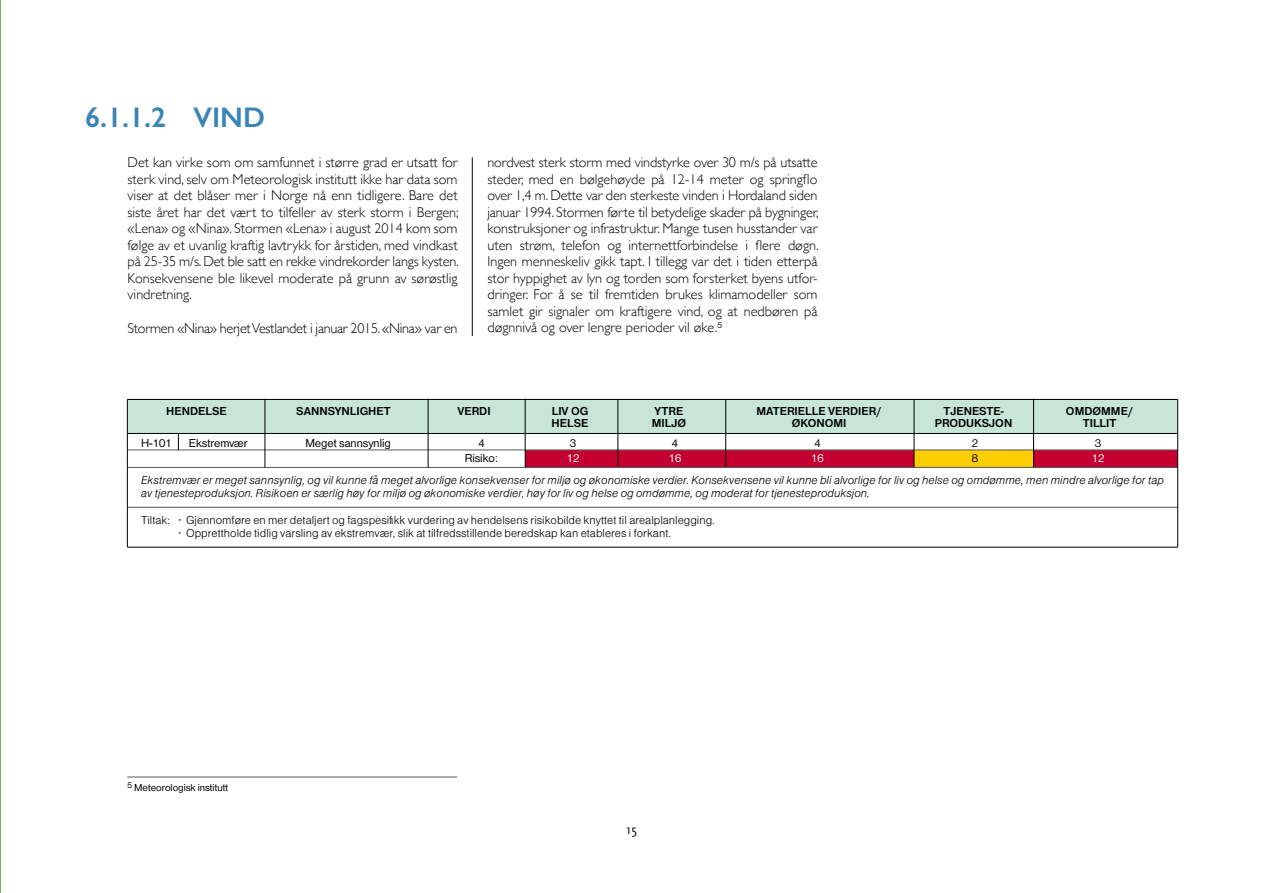
<style>
.page{position:relative;width:1263px;height:893px;background:#fff}
.page>*{position:absolute;margin:0;border:0;box-sizing:border-box;transform-origin:0 0}
.t1{font:600 28.5px "Gill Sans";color:#3a84b6}
.t2{font:300 14.25px/16.5px "Gill Sans";color:#000;text-align:justify}
.t3{font:300 14.25px "Gill Sans";letter-spacing:-.02em;color:#000}
.t4{font:13.5px "Scala Sans";color:#000}
.t5{font:12px/13.5px "Helvetica Lgt Itl";color:#000}
.t6{font:12px "Helvetica Lgt";color:#000}
.t7{font:12px "Helvetica Mdm";color:#000}
.t8{font:12px "Helvetica Rmn";color:#000}
.t9{font:12px "Helvetica Rmn";letter-spacing:-.05em;color:#fff}
.t10{font:10.5px "Helvetica Rmn";color:#000}
</style>
<div class="page">
<hr style="left:127px;top:777px;width:330px;height:1px;background:#58595b">
<hr style="left:472px;top:157px;width:1px;height:179px;background:#000">
<div style="left:525px;top:450px;width:389px;height:18px;background:#c3002f"></div>
<div style="left:1033px;top:450px;width:145px;height:18px;background:#c3002f"></div>
<div style="left:914px;top:450px;width:119px;height:18px;background:#ffce00"></div>
<div style="left:128px;top:400px;width:1050px;height:34px;background:#c7e6d6"></div>
<hr style="left:128px;top:433px;width:1049px;height:1px;background:#000">
<hr style="left:128px;top:467px;width:1050px;height:1px;background:#58595b">
<hr style="left:127px;top:450px;width:1050px;height:1px;background:#58595b">
<hr style="left:128px;top:507px;width:1050px;height:1px;background:#58595b">
<hr style="left:128px;top:399px;width:1050px;height:1px;background:#000">
<hr style="left:128px;top:547px;width:1050px;height:1px;background:#000">
<hr style="left:127px;top:399px;width:1px;height:148px;background:#000">
<hr style="left:265px;top:399px;width:1px;height:68px;background:#000">
<hr style="left:428px;top:399px;width:1px;height:68px;background:#000">
<hr style="left:525px;top:399px;width:1px;height:68px;background:#000">
<hr style="left:618px;top:399px;width:1px;height:68px;background:#000">
<hr style="left:725px;top:399px;width:1px;height:68px;background:#000">
<hr style="left:914px;top:399px;width:1px;height:68px;background:#000">
<hr style="left:1033px;top:399px;width:1px;height:68px;background:#000">
<hr style="left:1177px;top:400px;width:1px;height:147px;background:#000">
<svg style="left:178px;top:434px;width:1px;height:16px"></svg>
<hr style="left:0;top:0;width:1px;height:893px;background:#4c8b2b">
<h1 class="t1" style="left:85px;top:100px;width:182px">6.1.1.2 VIND</h1>
<p class="t2" style="left:128px;top:154px;width:333px">Det kan virke som om samfunnet i større grad er utsatt for sterk vind, selv om Meteorologisk institutt ikke har data som viser at det blåser mer i Norge nå enn tidligere. Bare det siste året har det vært to tilfeller av sterk storm i Bergen; «Lena» og «Nina». Stormen «Lena» i august 2014 kom som følge av et uvanlig kraftig lavtrykk for årstiden, med vindkast på 25-35 m/s. Det ble satt en rekke vindrekorder langs kysten.<br>Konsekvensene ble likevel moderate på grunn av sørøstlig vindretning.</p>
<p class="t3" style="left:128px;top:317px;width:332px">Stormen «Nina» herjet Vestlandet i januar 2015. «Nina» var en</p>
<p class="t2" style="left:487px;top:154px;width:333px">nordvest sterk storm med vindstyrke over 30 m/s på utsatte steder, med en bølgehøyde på 12-14 meter og springflo over 1,4 m. Dette var den sterkeste vinden i Hordaland siden januar 1994. Stormen førte til betydelige skader på bygninger, konstruksjoner og infrastruktur. Mange tusen husstander var uten strøm, telefon og internettforbindelse i flere døgn.<br>Ingen menneskeliv gikk tapt. I tillegg var det i tiden etterpå stor hyppighet av lyn og torden som forsterket byens utfor&shy;dringer. For å se til fremtiden brukes klimamodeller som samlet gir signaler om kraftigere vind, og at nedbøren på døgnnivå og over lengre perioder vil øke.<sup>5</sup></p>
<p class="t7" style="left:166px;top:403px;width:62px">HENDELSE</p>
<p class="t7" style="left:296px;top:403px;width:96px">SANNSYNLIGHET</p>
<p class="t7" style="left:457px;top:403px;width:35px">VERDI</p>
<p class="t7" style="left:552px;top:403px;width:38px">LIV OG</p>
<p class="t7" style="left:655px;top:403px;width:30px">YTRE</p>
<p class="t7" style="left:756px;top:403px;width:127px">MATERIELLE VERDIER/</p>
<p class="t7" style="left:943px;top:403px;width:60px">TJENESTE-</p>
<p class="t7" style="left:1066px;top:403px;width:69px">OMDØMME/</p>
<p class="t7" style="left:552px;top:415px;width:38px">HELSE</p>
<p class="t7" style="left:652px;top:415px;width:36px">MILJØ</p>
<p class="t7" style="left:792px;top:415px;width:56px">ØKONOMI</p>
<p class="t7" style="left:935px;top:415px;width:79px">PRODUKSJON</p>
<p class="t7" style="left:1083px;top:415px;width:35px">TILLIT</p>
<p class="t8" style="left:141px;top:435px;width:33px">H-101</p>
<p class="t8" style="left:189px;top:435px;width:60px">Ekstremvær</p>
<p class="t8" style="left:305px;top:435px;width:87px">Meget sannsynlig</p>
<p class="t8" style="left:478px;top:435px;width:8px">4</p>
<p class="t8" style="left:570px;top:435px;width:8px">3</p>
<p class="t8" style="left:672px;top:435px;width:8px">4</p>
<p class="t8" style="left:814px;top:435px;width:8px">4</p>
<p class="t8" style="left:972px;top:435px;width:8px">2</p>
<p class="t8" style="left:1095px;top:435px;width:8px">3</p>
<p class="t8" style="left:465px;top:450px;width:35px">Risiko:</p>
<p class="t9" style="left:566px;top:450px;width:15px">12</p>
<p class="t9" style="left:668px;top:450px;width:15px">16</p>
<p class="t9" style="left:811px;top:450px;width:15px">16</p>
<p class="t8" style="left:972px;top:450px;width:8px">8</p>
<p class="t9" style="left:1091px;top:450px;width:15px">12</p>
<p class="t5" style="left:141px;top:474px;width:1024px">Ekstremvær er meget sannsynlig, og vil kunne få meget alvorlige konsekvenser for miljø og økonomiske verdier. Konsekvensene vil kunne bli alvorlige for liv og helse og omdømme, men mindre alvorlige for tap av tjenesteproduksjon. Risikoen er særlig høy for miljø og økonomiske verdier, høy for liv og helse og omdømme, og moderat for tjenesteproduksjon.</p>
<p class="t6" style="left:141px;top:512px;width:575px">Tiltak: • Gjennomføre en mer detaljert og fagspesifikk vurdering av hendelsens risikobilde knyttet til arealplanlegging.</p>
<p class="t6" style="left:178px;top:525px;width:494px">• Opprettholde tidlig varsling av ekstremvær, slik at tilfredsstillende beredskap kan etableres i forkant.</p>
<p class="t10" style="left:127px;top:780px;width:102px"><sup>5</sup> Meteorologisk institutt</p>
<p class="t4" style="left:626px;top:822px;width:12px">15</p>
</div>
